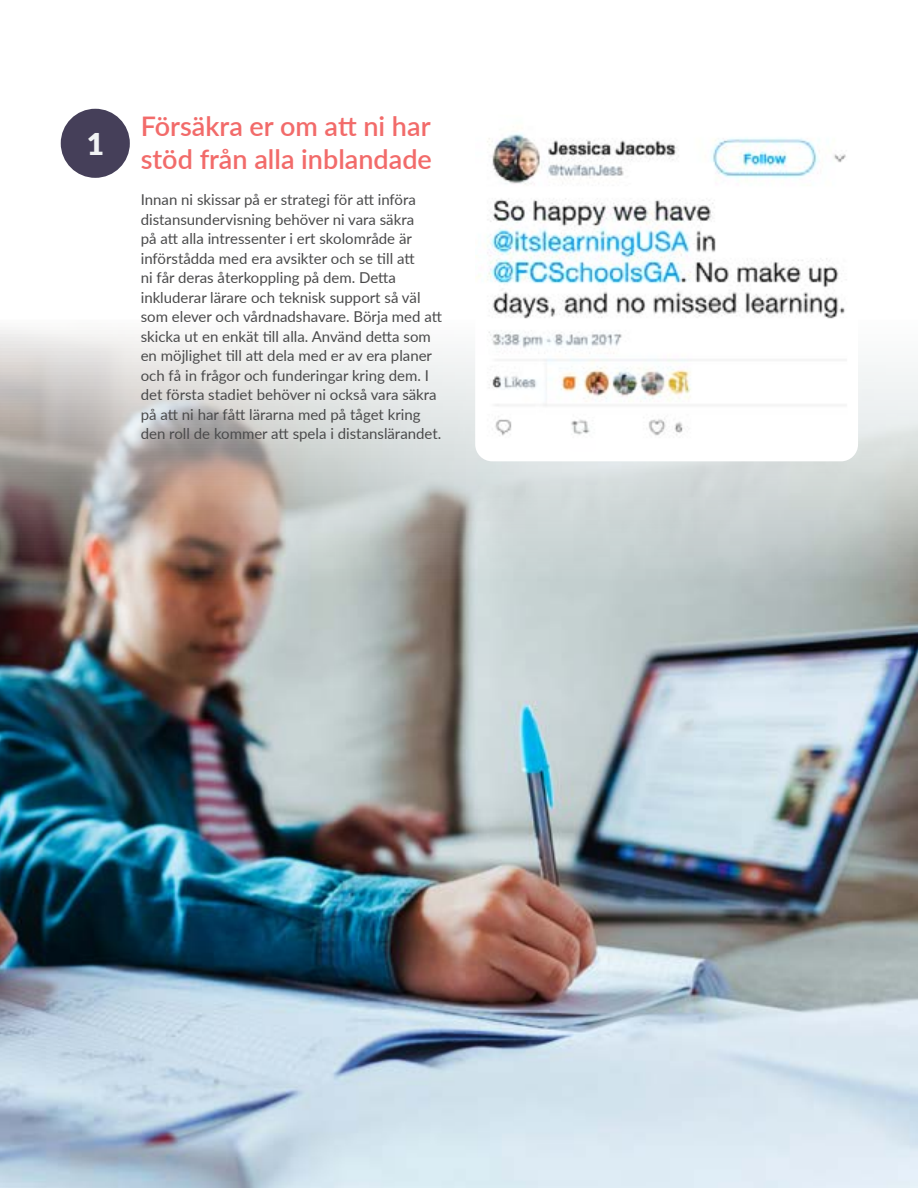
<style>
.page{position:relative;width:918px;height:1188px;background:#fff}
.page>*{position:absolute;margin:0;border:0;box-sizing:border-box;transform-origin:0 0}
.t1{font:900 30px "Lato";color:#f1f3f4}
.t2{font:600 27px/32.4px "Lato";color:#f26b6a}
.t3{font:15px/19.5px "Lato";color:#4a4a4b}
</style>
<div class="page">
<img style="left:0;top:327px;width:918px;height:861px">
<div style="left:61px;top:109px;width:69px;height:69px;background:#453f59;border-radius:50%"></div>
<img style="left:475px;top:133px;width:383px;height:328px">
<h1 class="t1" style="left:87px;top:121px;width:19px">1</h1>
<h2 class="t2" style="left:141px;top:109px;width:293px">Försäkra er om att ni har stöd från alla inblandade</h2>
<p class="t3" style="left:141px;top:190px;width:303px">Innan ni skissar på er strategi för att införa distansundervisning behöver ni vara säkra<br>på att alla intressenter i ert skolområde är införstådda med era avsikter och se till att<br>ni får deras återkoppling på dem. Detta inkluderar lärare och teknisk support så väl som elever och vårdnadshavare. Börja med att skicka ut en enkät till alla. Använd detta som en möjlighet till att dela med er av era planer och få in frågor och funderingar kring dem. I det första stadiet behöver ni också vara säkra på att ni har fått lärarna med på tåget kring den roll de kommer att spela i distanslärandet.</p>
</div>
